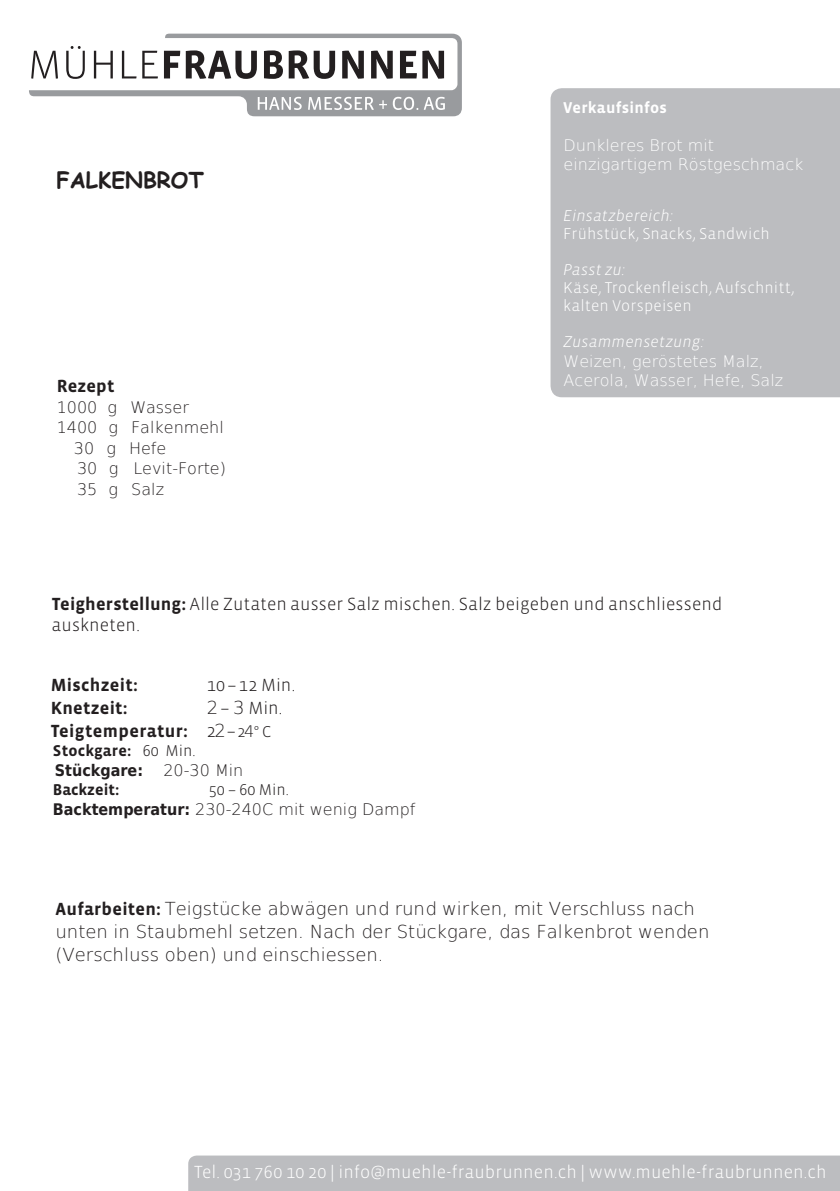
<style>
.page{position:relative;width:840px;height:1191px;background:#fff}
.page>*{position:absolute;margin:0;border:0;box-sizing:border-box;transform-origin:0 0}
.t1{font:700 22px "Comic Sans MS";color:#231f20}
.t2{font:200 18px/23px "DejaVu Sans";color:#231f20}
.t3{font:300 18px/21px "Vista Sans";letter-spacing:.005em;color:#231f20}
.t4{font:300 18px "Vista Sans";letter-spacing:.005em;color:#fff}
.t5{font:700 18px/23.2px "Vista Sans";letter-spacing:.015em;color:#231f20}
.t6{font:200 16px "DejaVu Sans";color:#231f20}
.t7{font:200 16px/19.8px "DejaVu Sans";color:#fff}
.t8{font:300 16px/18px "Vista Sans";letter-spacing:.01em;color:#fff}
.t9{font:italic 300 16px "Vista Sans";letter-spacing:.01em;color:#fff}
.t10{font:700 16px "Vista Sans";letter-spacing:.005em;color:#231f20}
.t11{font:700 16px "Vista Sans";letter-spacing:.015em;color:#fff}
.t12{font:700 16px "DejaVu Sans Condensed";color:#231f20}
.t13{font:300 16px "Vista Sans";color:#231f20}
.s1{font-weight:700}
.s2{font-family:"DejaVu Sans";font-weight:200}
.s3{font-weight:300}
.s4{font-weight:300;font-size:16px}
.s5{font-family:"DejaVu Sans";font-weight:200;font-size:16px}
.s6{font-family:"Myriad Pro";font-weight:300;font-size:16px}
.s7{font-family:"DejaVu Sans Condensed";font-weight:700}
.s8{font-family:"Vista Sans";font-weight:700}
</style>
<div class="page">
<div style="left:188px;top:1155px;width:651px;height:36px;background:#bcbdc0"></div>
<div style="left:550px;top:88px;width:289px;height:309px;background:#bcbdc0"></div>
<svg style="left:29px;top:34px;width:432px;height:82px"></svg>
<p class="t1" style="left:56px;top:163px;width:149px">FALKENBROT</p>
<p class="t5" style="left:57px;top:375px;width:59px">rezept</p>
<p class="t6" style="left:57px;top:398px;width:134px">1000 g Wasser</p>
<p class="t6" style="left:57px;top:418px;width:168px">1400 g Falkenmehl</p>
<p class="t6" style="left:74px;top:439px;width:94px">30 g Hefe</p>
<p class="t6" style="left:77px;top:459px;width:150px">30 g Levit-Forte)</p>
<p class="t6" style="left:77px;top:480px;width:88px">35 g Salz</p>
<p class="t11" style="left:563px;top:99px;width:105px">Verkaufsinfos</p>
<p class="t7" style="left:563px;top:135px;width:241px">Dunkleres Brot mit einzigartigem Röstgeschmack</p>
<p class="t9" style="left:563px;top:207px;width:111px">Einsatzbereich:</p>
<p class="t8" style="left:563px;top:225px;width:208px">Frühstück, Snacks, Sandwich</p>
<p class="t9" style="left:563px;top:261px;width:63px">Passt zu:</p>
<p class="t8" style="left:563px;top:279px;width:232px">Käse, Trockenfleisch, Aufschnitt, kalten Vorspeisen</p>
<p class="t9" style="left:563px;top:334px;width:142px">Zusammensetzung:</p>
<p class="t7" style="left:563px;top:351px;width:221px">Weizen, geröstetes Malz,<br>Acerola, Wasser, Hefe, Salz</p>
<p class="t3" style="left:52px;top:594px;width:671px"><span class="s1">teigherstellung:</span> Alle Zutaten ausser Salz mischen. Salz beigeben und anschliessend auskneten.</p>
<p class="t5" style="left:51px;top:674px;width:89px">Mischzeit:</p>
<p class="t3" style="left:207px;top:675px;width:90px">10 – 12 Min.</p>
<p class="t5" style="left:51px;top:696px;width:78px">knetzeit:</p>
<p class="t5" style="left:51px;top:696px;width:233px;text-indent:156px"><span class="s2">2</span> <span class="s3">–</span> <span class="s2">3</span> <span class="s3">Min. </span>teigtemperatur: <span class="s3">2</span><span class="s2">2</span> <span class="s3">–</span> <span class="s4">2</span><span class="s5">4</span><span class="s6">°</span> <span class="s4">C</span></p>
<p class="t10" style="left:53px;top:742px;width:144px">Stockgare: <span class="s3">60 Min.</span></p>
<p class="t12" style="left:55px;top:761px;width:90px">Stückgare:</p>
<p class="t6" style="left:163px;top:761px;width:81px">20-30 Min</p>
<p class="t10" style="left:53px;top:781px;width:68px">backzeit:</p>
<p class="t13" style="left:209px;top:781px;width:81px">50 – 60 Min.</p>
<p class="t6" style="left:53px;top:800px;width:364px"><span class="s7">Backtemperatur:</span> 230-240C mit wenig Dampf</p>
<p class="t2" style="left:55px;top:897px;width:655px"><span class="s8">Aufarbeiten:</span> Teigstücke abwägen und rund wirken, mit Verschluss nach unten in Staubmehl setzen. Nach der Stückgare, das Falkenbrot wenden (Verschluss oben) und einschiessen.</p>
<p class="t4" style="left:194px;top:1162px;width:633px">Tel. 031 760 10 20 | info@muehle-fraubrunnen.ch | www.muehle-fraubrunnen.ch</p>
</div>
